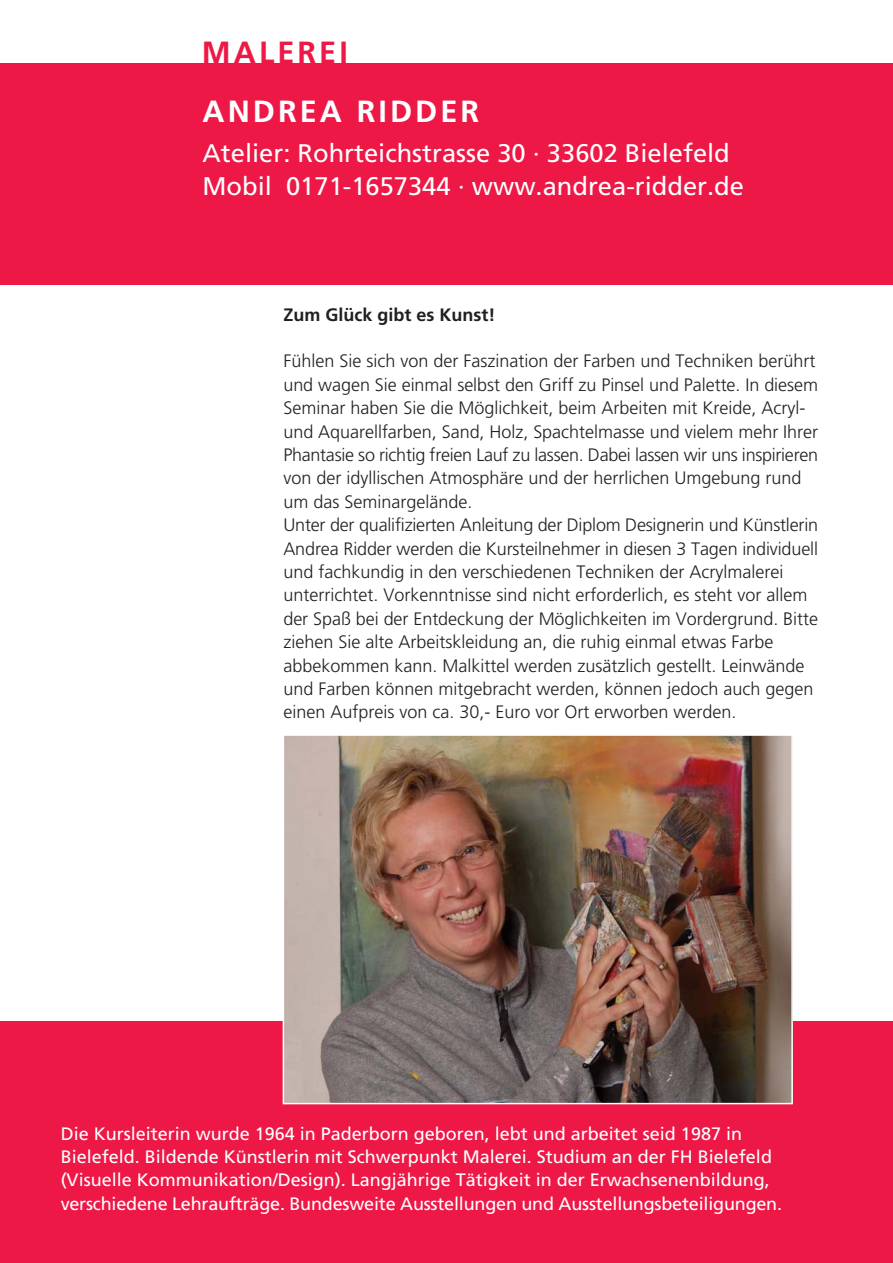
<style>
.page{position:relative;width:893px;height:1263px;background:#fff}
.page>*{position:absolute;margin:0;border:0;box-sizing:border-box;transform-origin:0 0}
.t1{font:700 30.6px "Frutiger";letter-spacing:.1em;color:#fff}
.t2{font:700 30.6px "Frutiger";letter-spacing:.1em;color:#ed1846}
.t3{font:25.5px/33.2px "Frutiger";color:#fff}
.t4{font:300 18px/23.4px "Frutiger";color:#231f20}
.t5{font:18px/23.4px "Frutiger";color:#fff}
.t6{font:700 18px "Frutiger";color:#231f20}
</style>
<div class="page">
<div style="left:0;top:1021px;width:893px;height:242px;background:#ed1846"></div>
<div style="left:0;top:63px;width:893px;height:221px;background:#ed1846"></div>
<img style="left:286px;top:737px;width:504px;height:364px">
<div style="left:283px;top:734px;width:510px;height:370px;border:2px solid #fff"></div>
<h1 class="t2" style="left:202px;top:40px;width:148px">MALEREI</h1>
<h1 class="t1" style="left:202px;top:99px;width:278px">ANDREA RIDDER</h1>
<h2 class="t3" style="left:202px;top:138px;width:543px">Atelier: Rohrteichstrasse 30 · 33602 Bielefeld<br>Mobil 0171-1657344 · www.andrea-ridder.de</h2>
<p class="t6" style="left:283px;top:307px;width:214px">Zum Glück gibt es Kunst!</p>
<p class="t4" style="left:283px;top:351px;width:536px">Fühlen Sie sich von der Faszination der Farben und Techniken berührt und wagen Sie einmal selbst den Griff zu Pinsel und Palette. In diesem Seminar haben Sie die Möglichkeit, beim Arbeiten mit Kreide, Acryl&shy;und Aquarellfarben, Sand, Holz, Spachtelmasse und vielem mehr Ihrer Phantasie so richtig freien Lauf zu lassen. Dabei lassen wir uns inspirieren von der idyllischen Atmosphäre und der herrlichen Umgebung rund um das Seminargelände.<br>Unter der qualifizierten Anleitung der Diplom Designerin und Künstlerin Andrea Ridder werden die Kursteilnehmer in diesen 3 Tagen individuell und fachkundig in den verschiedenen Techniken der Acrylmalerei unterrichtet. Vorkenntnisse sind nicht erforderlich, es steht vor allem der Spaß bei der Entdeckung der Möglichkeiten im Vordergrund. Bitte ziehen Sie alte Arbeitskleidung an, die ruhig einmal etwas Farbe abbekommen kann. Malkittel werden zusätzlich gestellt. Leinwände und Farben können mitgebracht werden, können jedoch auch gegen einen Aufpreis von ca. 30,- Euro vor Ort erworben werden.</p>
<p class="t5" style="left:61px;top:1123px;width:723px">Die Kursleiterin wurde 1964 in Paderborn geboren, lebt und arbeitet seid 1987 in Bielefeld. Bildende Künstlerin mit Schwerpunkt Malerei. Studium an der FH Bielefeld (Visuelle Kommunikation/Design). Langjährige Tätigkeit in der Erwachsenenbildung, verschiedene Lehraufträge. Bundesweite Ausstellungen und Ausstellungsbeteiligungen.</p>
</div>
